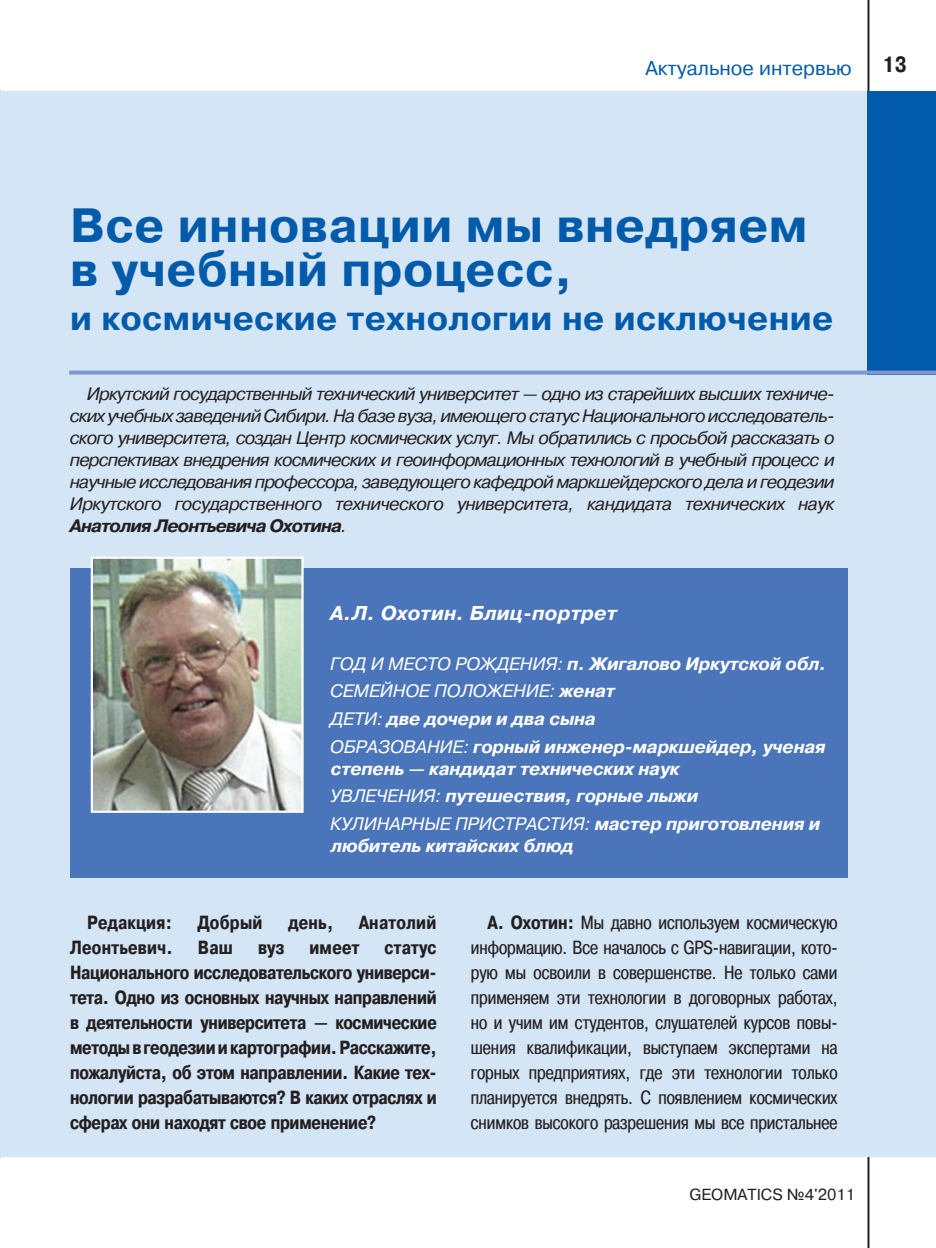
<style>
.page{position:relative;width:936px;height:1248px;background:#fff}
.page>*{position:absolute;margin:0;border:0;box-sizing:border-box;transform-origin:0 0}
.t1{font:700 48px/44px "Pragmatica C";letter-spacing:.01em;color:#015aaa}
.t2{font:700 34px "Pragmatica C";letter-spacing:.01em;color:#015aaa}
.t3{font:700 22px "Pragmatica Cond C";color:#231f20}
.body_copy{font:italic 700 20px "Pragmatica C";letter-spacing:.01em;color:#fff}
.t4{font:20px "Pragmatica C";color:#015aaa}
.body{font:19px/25px "Pragmatica Cond C";color:#231f20;text-align:justify}
.body-2{font:700 19px/25px "Pragmatica Cond C";letter-spacing:-.015em;color:#231f20;text-align:justify}
.body-3{font:700 19px "Pragmatica Cond C";letter-spacing:.015em;color:#231f20}
.body_copy-2{font:italic 18px/22px "Pragmatica C";letter-spacing:-.035em;color:#231f20;text-align:justify}
.body_copy-3{font:italic 700 18px/22px "Pragmatica C";letter-spacing:-.01em;color:#fff}
.body_copy-4{font:italic 18px "Pragmatica C";letter-spacing:-.01em;color:#fff}
.t5{font:16px "Pragmatica C";color:#231f20}
.s1{font-weight:700}
.s2{font-weight:400}
</style>
<div class="page">
<hr style="left:867px;top:0;width:2px;height:1247px;background:#231f20">
<div style="left:0;top:91px;width:935px;height:1065px;background:#d4e5f5"></div>
<div style="left:867px;top:91px;width:68px;height:283px;background:#015aaa"></div>
<svg style="left:69px;top:370px;width:866px;height:4px;background:#8aa0d1"></svg>
<div style="left:70px;top:568px;width:777px;height:309px;background:#4b75ba"></div>
<img style="left:94px;top:559px;width:206px;height:250px">
<div style="left:91px;top:556px;width:212px;height:256px;border:2px solid #fff"></div>
<p class="t4" style="left:645px;top:57px;width:208px">Актуальное интервью</p>
<p class="t3" style="left:882px;top:52px;width:26px">13</p>
<p class="t1" style="left:70px;top:204px;width:739px">Все инновации мы внедряем в учебный процесс,</p>
<p class="t2" style="left:70px;top:300px;width:764px">и космические технологии не исключение</p>
<p class="body_copy-2" style="left:70px;top:382px;width:766px;text-indent:17px">Иркутский государственный технический университет — одно из старейших высших техниче&shy;ских учебных заведений Сибири. На базе вуза, имеющего статус Национального исследователь&shy;ского университета, создан Центр космических услуг. Мы обратились с просьбой рассказать о перспективах внедрения космических и геоинформационных технологий в учебный процесс и научные исследования профессора, заведующего кафедрой маркшейдерского дела и геодезии Иркутского государственного технического университета, кандидата технических наук <span class="s1">Анатолия Леонтьевича Охотина</span>.</p>
<p class="body_copy" style="left:330px;top:602px;width:288px">А.Л. Охотин. Блиц-портрет</p>
<p class="body_copy-3" style="left:330px;top:652px;width:497px"><span class="s2">ГОД И МЕСТО РОЖДЕНИЯ:</span> п. Жигалово Иркутской обл.</p>
<p class="body_copy-4" style="left:330px;top:681px;width:286px">СЕМЕЙНОЕ ПОЛОЖЕНИЕ: <span class="s1">женат</span></p>
<p class="body_copy-3" style="left:330px;top:708px;width:267px"><span class="s2">ДЕТИ:</span> две дочери и два сына</p>
<p class="body_copy-3" style="left:330px;top:735px;width:497px"><span class="s2">ОБРАЗОВАНИЕ:</span> горный инженер-маркшейдер, ученая степень — кандидат технических наук</p>
<p class="body_copy-3" style="left:330px;top:785px;width:369px"><span class="s2">УВЛЕЧЕНИЯ:</span> путешествия, горные лыжи</p>
<p class="body_copy-3" style="left:330px;top:813px;width:491px"><span class="s2">КУЛИНАРНЫЕ ПРИСТРАСТИЯ:</span> мастер приготовления и любитель китайских блюд</p>
<p class="body-3" style="left:87px;top:911px;width:86px">Редакция:</p>
<p class="body-2" style="left:198px;top:909px;width:66px">Добрый</p>
<p class="body-2" style="left:288px;top:909px;width:46px">день,</p>
<p class="body-3" style="left:359px;top:911px;width:79px">Анатолий</p>
<p class="body-3" style="left:70px;top:936px;width:104px">Леонтьевич.</p>
<p class="body-2" style="left:198px;top:934px;width:37px">Ваш</p>
<p class="body-2" style="left:258px;top:934px;width:28px">вуз</p>
<p class="body-2" style="left:309px;top:934px;width:52px">имеет</p>
<p class="body-2" style="left:70px;top:934px;width:368px;text-indent:314px">статус Национального исследовательского универси&shy;тета. Одно из основных научных направлений в деятельности университета — космические методы в геодезии и картографии. Расскажите, пожалуйста, об этом направлении. Какие тех&shy;нологии разрабатываются? В каких отраслях и сферах они находят свое применение?</p>
<p class="body" style="left:471px;top:909px;width:368px;text-indent:17px"><span class="s1">А. Охотин:</span> Мы давно используем космическую информацию. Все началось с GPS-навигации, кото&shy;рую мы освоили в совершенстве. Не только сами применяем эти технологии в договорных работах, но и учим им студентов, слушателей курсов повы&shy;шения квалификации, выступаем экспертами на горных предприятиях, где эти технологии только планируется внедрять. С появлением космических снимков высокого разрешения мы все пристальнее</p>
<p class="t5" style="left:689px;top:1185px;width:167px">GEOMATICS №4'2011</p>
</div>
